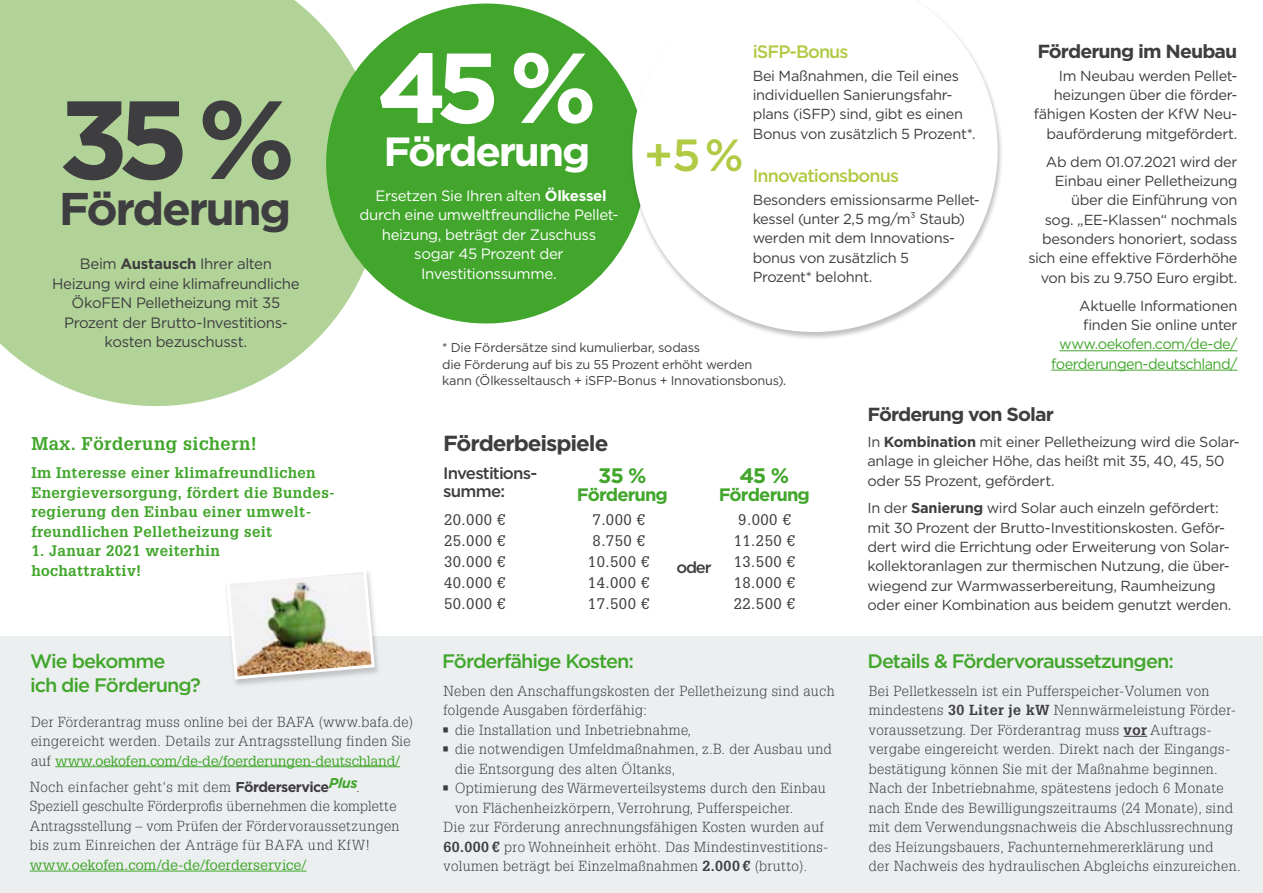
<style>
.page{position:relative;width:1263px;height:893px;background:#fff}
.page>*{position:absolute;margin:0;border:0;box-sizing:border-box;transform-origin:0 0}
.t1{font:700 110.85px "Gotham";color:#3e3d40}
.t2{font:700 99px "Gotham";color:#fff}
.t3{font:700 45.9px "Gotham";letter-spacing:-.055em;color:#3e3d40}
.t4{font:500 45px "Gotham";color:#b0ca44}
.t5{font:700 40.8px "Gotham";letter-spacing:-.05em;color:#fff}
.t6{font:700 21.9px "Gotham";letter-spacing:-.05em;color:#3e3d40}
.t7{font:700 21px "Gotham";color:#41a62b}
.t8{font:500 19.5px/24px "Gotham";letter-spacing:-.05em;color:#41a62b}
.t9{font:700 18.9px "Gotham";letter-spacing:-.045em;color:#3e3d40}
.t10{font:500 18px "Gotham";letter-spacing:-.05em;color:#b0ca44}
.t11{font:700 18px "Glypha LT Pro";letter-spacing:.025em;color:#41a62b}
.t12{font:700 18px "Gotham";letter-spacing:-.045em;color:#41a62b}
.t13{font:500 16.5px/18px "Gotham";letter-spacing:-.045em;color:#3e3d40}
.t14{font:500 16.05px "Gotham";color:#3e3d40}
.t15{font:700 15px/19.5px "Glypha LT Pro";letter-spacing:.025em;color:#41a62b}
.t16{font:15px/19.5px "Gotham";letter-spacing:-.025em;color:#3e3d40;text-align:center}
.t17{font:15px/19.5px "Gotham";letter-spacing:-.025em;color:#fff;text-align:center}
.t18{font:15px/21px "Glypha LT Pro";letter-spacing:.03em;color:#3e3d40;text-align:justify}
.t19{font:14.55px/19.4px "Gotham";letter-spacing:-.02em;color:#3e3d40}
.t20{font:14.55px/19.4px "Gotham";letter-spacing:-.04em;color:#41a62b;text-align:center}
.t21{font:300 14.25px/19.5px "Glypha LT Pro";letter-spacing:.03em;color:#3e3d40}
.t22{font:14.25px "Glypha LT Pro";letter-spacing:-.005em;color:#41a62b}
.t23{font:12.75px/16.5px "Gotham";letter-spacing:-.015em;color:#3e3d40}
.s1{font-weight:700}
.s2{font-weight:400;color:#41a62b}
.s3{font-family:"Gotham";font-weight:700}
</style>
<div class="page">
<div style="left:0;top:637px;width:1263px;height:256px;background:#eceff0"></div>
<svg style="left:1123px;top:736px;width:24px;height:1px"></svg>
<hr style="left:55px;top:766px;width:345px;height:1px;background:#41a62b">
<hr style="left:30px;top:871px;width:277px;height:1px;background:#41a62b">
<div style="left:0;top:0;width:327px;height:406px;background:#b2d398"></div>
<div style="left:0;top:0;width:119px;height:135px;background:#b2d398"></div>
<div style="left:224px;top:569px;width:157px;height:119px;background:#3e3d40;opacity:.25"></div>
<img style="left:225px;top:569px;width:151px;height:112px">
<svg style="left:320px;top:0;width:295px;height:329px;background:#64b652"></svg>
<svg style="left:615px;top:13px;width:387px;height:325px"></svg>
<hr style="left:1059px;top:350px;width:178px;height:1px;background:#41a62b">
<hr style="left:1051px;top:370px;width:186px;height:1px;background:#41a62b">
<h1 class="t1" style="left:58px;top:66px;width:239px">35%</h1>
<h3 class="t3" style="left:59px;top:179px;width:234px">Förderung</h3>
<p class="t16" style="left:52px;top:254px;width:249px">Beim <span class="s1">Austausch</span> Ihrer alten<br>Heizung wird eine klimafreundliche<br>ÖkoFEN Pelletheizung mit 35<br>Prozent der Brutto-Investitions&shy;kosten bezuschusst.</p>
<p class="t11" style="left:31px;top:432px;width:227px">Max. Förderung sichern!</p>
<p class="t15" style="left:31px;top:462px;width:305px">Im Interesse einer klimafreundlichen Energieversorgung, fördert die Bundes&shy;regierung den Einbau einer umwelt&shy;freundlichen Pelletheizung seit</p>
<p class="t15" style="left:31px;top:540px;width:190px">1. Januar 2021 weiterhin hochattraktiv!</p>
<h2 class="t2" style="left:377px;top:22px;width:222px">45 %</h2>
<h3 class="t5" style="left:383px;top:125px;width:209px">Förderung</h3>
<p class="t17" style="left:359px;top:185px;width:261px">Ersetzen Sie Ihren alten <span class="s1">Ölkessel </span>durch eine umweltfreundliche Pellet&shy;heizung, beträgt der Zuschuss<br>sogar 45 Prozent der<br>Investitionssumme.</p>
<h3 class="t4" style="left:644px;top:126px;width:101px">+ 5 %</h3>
<p class="t10" style="left:753px;top:40px;width:97px">iSFP-Bonus</p>
<p class="t19" style="left:753px;top:66px;width:224px">Bei Maßnahmen, die Teil eines individuellen Sanierungsfahr&shy;plans (iSFP) sind, gibt es einen<br>Bonus von zusätzlich 5 Prozent*.</p>
<p class="t10" style="left:753px;top:164px;width:148px">Innovationsbonus</p>
<p class="t19" style="left:753px;top:189px;width:229px">Besonders emissionsarme Pellet&shy;kessel (unter 2,5 mg/m³ Staub) werden mit dem Innovations&shy;bonus von zusätzlich 5<br>Prozent* belohnt.</p>
<p class="t23" style="left:442px;top:339px;width:346px">* Die Fördersätze sind kumulierbar, sodass<br>die Förderung auf bis zu 55 Prozent erhöht werden<br>kann (Ölkesseltausch + iSFP-Bonus + Innovationsbonus).</p>
<h3 class="t9" style="left:1037px;top:39px;width:202px">Förderung im Neubau</h3>
<p class="t19" style="left:1034px;top:66px;width:205px;text-align:right">Im Neubau werden Pellet&shy;heizungen über die förder&shy;fähigen Kosten der KfW Neu&shy;bauförderung mitgefördert.</p>
<p class="t19" style="left:1028px;top:152px;width:211px;text-align:right">Ab dem 01.07.2021 wird der<br>Einbau einer Pelletheizung über die Einführung von<br>sog. „EE-Klassen“ nochmals besonders honoriert, sodass sich eine effektive Förderhöhe von bis zu 9.750 Euro ergibt.</p>
<p class="t19" style="left:1079px;top:295px;width:160px">Aktuelle Informationen finden Sie online unter</p>
<p class="t20" style="left:1051px;top:334px;width:188px">www.oekofen.com/de-de/ foerderungen-deutschland/</p>
<h3 class="t6" style="left:443px;top:429px;width:167px">Förderbeispiele</h3>
<p class="t13" style="left:443px;top:464px;width:96px">Investitions&shy;summe:</p>
<h3 class="t7" style="left:598px;top:461px;width:50px">35 %</h3>
<h3 class="t7" style="left:739px;top:461px;width:51px">45 %</h3>
<p class="t12" style="left:719px;top:482px;width:93px">Förderung</p>
<p class="t12" style="left:577px;top:482px;width:93px">Förderung</p>
<p class="t18" style="left:592px;top:509px;width:54px">7.000 €</p>
<p class="t18" style="left:738px;top:509px;width:54px">9.000 €</p>
<p class="t18" style="left:592px;top:530px;width:54px">8.750 €</p>
<p class="t18" style="left:734px;top:530px;width:63px">11.250 €</p>
<p class="t18" style="left:588px;top:551px;width:63px">10.500 €</p>
<p class="t18" style="left:734px;top:551px;width:63px">13.500 €</p>
<p class="t18" style="left:588px;top:572px;width:63px">14.000 €</p>
<p class="t18" style="left:734px;top:572px;width:63px">18.000 €</p>
<p class="t18" style="left:588px;top:593px;width:63px">17.500 €</p>
<p class="t18" style="left:734px;top:593px;width:63px">22.500 €</p>
<p class="t18" style="left:444px;top:509px;width:63px">20.000 € 25.000 € 30.000 € 40.000 € 50.000 €</p>
<p class="t14" style="left:676px;top:557px;width:37px">oder</p>
<h3 class="t9" style="left:867px;top:401px;width:188px">Förderung von Solar</h3>
<p class="t19" style="left:867px;top:432px;width:374px">In <span class="s1">Kombination</span> mit einer Pelletheizung wird die Solar&shy;anlage in gleicher Höhe, das heißt mit 35, 40, 45, 50 oder 55 Prozent, gefördert.</p>
<p class="t19" style="left:867px;top:498px;width:365px">In der <span class="s1">Sanierung</span> wird Solar auch einzeln gefördert: mit 30 Prozent der Brutto-Investitionskosten. Geför&shy;dert wird die Errichtung oder Erweiterung von Solar&shy;kollektoranlagen zur thermischen Nutzung, die über&shy;wiegend zur Warmwasserbereitung, Raumheizung oder einer Kombination aus beidem genutzt werden.</p>
<h3 class="t8" style="left:30px;top:649px;width:172px">Wie bekomme<br>ich die Förderung?</h3>
<p class="t21" style="left:31px;top:712px;width:384px">Der Förderantrag muss online bei der BAFA (www.bafa.de) eingereicht werden. Details zur Antragsstellung finden Sie auf <span class="s2">www.oekofen.com/de-de/foerderungen-deutschland/</span></p>
<p class="t21" style="left:30px;top:777px;width:371px">Noch einfacher geht‘s mit dem <span class="s3">Förderservice</span><sup>Plus</sup>.<br>Speziell geschulte Förderprofis übernehmen die komplette Antragsstellung – vom Prüfen der Fördervoraussetzungen bis zum Einreichen der Anträge für BAFA und KfW!</p>
<p class="t22" style="left:30px;top:856px;width:278px">www.oekofen.com/de-de/foerderservice/</p>
<h3 class="t8" style="left:442px;top:649px;width:193px">Förderfähige Kosten:</h3>
<p class="t21" style="left:443px;top:681px;width:393px">Neben den Anschaffungskosten der Pelletheizung sind auch folgende Ausgaben förderfähig:</p>
<p class="t21" style="left:442px;top:720px;width:250px">• die Installation und Inbetriebnahme,</p>
<p class="t21" style="left:455px;top:740px;width:378px;text-indent:-13px">• die notwendigen Umfeldmaßnahmen, z.B. der Ausbau und die Entsorgung des alten Öltanks,</p>
<p class="t21" style="left:442px;top:779px;width:385px">• Optimierung des Wärmeverteilsystems durch den Einbau</p>
<p class="t21" style="left:455px;top:798px;width:340px">von Flächenheizkörpern, Verrohrung, Pufferspeicher.</p>
<p class="t21" style="left:443px;top:818px;width:382px">Die zur Förderung anrechnungsfähigen Kosten wurden auf</p>
<p class="t21" style="left:443px;top:837px;width:386px"><span class="s1">60.000 €</span> pro Wohneinheit erhöht. Das Mindestinvestitions-</p>
<p class="t21" style="left:443px;top:857px;width:365px">volumen beträgt bei Einzelmaßnahmen <span class="s1">2.000 €</span> (brutto).</p>
<h3 class="t8" style="left:867px;top:649px;width:308px">Details &amp; Fördervoraussetzungen:</h3>
<p class="t21" style="left:869px;top:681px;width:373px">Bei Pelletkesseln ist ein Pufferspeicher-Volumen von mindestens <span class="s1">30 Liter je kW</span> Nennwärmeleistung Förder&shy;voraussetzung. Der Förderantrag muss <span class="s1">vor</span> Auftrags&shy;vergabe eingereicht werden. Direkt nach der Eingangs&shy;bestätigung können Sie mit der Maßnahme beginnen.<br>Nach der Inbetriebnahme, spätestens jedoch 6 Monate nach Ende des Bewilligungszeitraums (24 Monate), sind mit dem Verwendungsnachweis die Abschlussrechnung des Heizungsbauers, Fachunternehmererklärung und<br>der Nachweis des hydraulischen Abgleichs einzureichen.</p>
</div>
